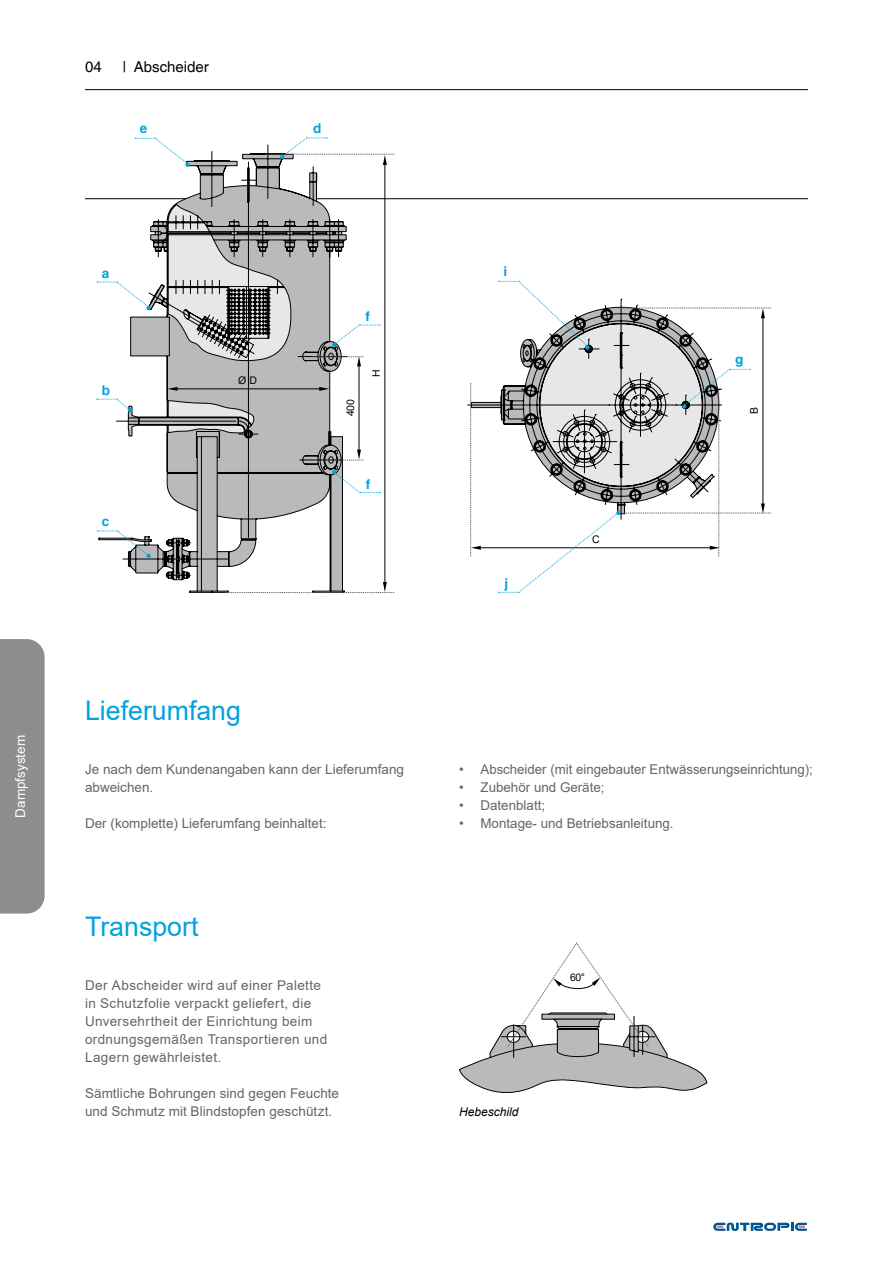
<style>
.page{position:relative;width:893px;height:1263px;background:#fff}
.page>*{position:absolute;margin:0;border:0;box-sizing:border-box;transform-origin:0 0}
.t1{font:27px "Arial";color:#00a2df}
.t2{font:15px "AG Helvetica";color:#000}
.t3{font:13.5px/18px "Arial";letter-spacing:.005em;color:#646567}
.t4{font:13.5px/18px "Arial";letter-spacing:.025em;color:#646567}
.t5{font:13.5px "Arial";color:#fff}
.t6{font:700 13.5px "AG Helvetica";color:#00a2df}
.t7{font:italic 12px "Arial";color:#000}
.t8{font:10.5px "Arial";color:#000}
</style>
<div class="page">
<div style="left:0;top:639px;width:45px;height:274px;background:#8c8d8f"></div>
<hr style="left:85px;top:89px;width:723px;height:1px;background:#000">
<svg style="left:713px;top:1222px;width:94px;height:9px"></svg>
<hr style="left:85px;top:198px;width:723px;height:1px;background:#000">
<svg style="left:459px;top:942px;width:248px;height:151px"></svg>
<svg style="left:98px;top:151px;width:302px;height:442px"></svg>
<svg style="left:467px;top:298px;width:255px;height:111px"></svg>
<hr style="left:478px;top:547px;width:235px;height:1px;background:#000">
<svg style="left:470px;top:383px;width:11px;height:174px"></svg>
<hr style="left:763px;top:315px;width:1px;height:190px;background:#000">
<svg style="left:618px;top:308px;width:153px;height:10px"></svg>
<hr style="left:384px;top:162px;width:1px;height:422px;background:#000">
<svg style="left:225px;top:582px;width:169px;height:11px"></svg>
<hr style="left:359px;top:366px;width:1px;height:85px;background:#000">
<svg style="left:313px;top:356px;width:50px;height:10px"></svg>
<svg style="left:313px;top:450px;width:50px;height:11px"></svg>
<hr style="left:174px;top:388px;width:147px;height:1px;background:#000">
<svg style="left:319px;top:387px;width:10px;height:4px"></svg>
<svg style="left:167px;top:387px;width:11px;height:4px"></svg>
<svg style="left:97px;top:204px;width:194px;height:157px"></svg>
<svg style="left:97px;top:399px;width:157px;height:37px"></svg>
<svg style="left:97px;top:530px;width:54px;height:28px"></svg>
<svg style="left:135px;top:138px;width:54px;height:29px"></svg>
<svg style="left:265px;top:137px;width:130px;height:28px"></svg>
<svg style="left:332px;top:324px;width:48px;height:23px"></svg>
<svg style="left:332px;top:470px;width:49px;height:23px"></svg>
<svg style="left:499px;top:281px;width:90px;height:68px"></svg>
<svg style="left:499px;top:369px;width:272px;height:224px"></svg>
<p class="t5" style="left:11px;top:818px;width:84px;rotate:-90deg">Dampfsystem</p>
<p class="t2" style="left:85px;top:58px;width:18px">04</p>
<p class="t2" style="left:123px;top:58px;width:88px">| Abscheider</p>
<p class="t6" style="left:140px;top:121px;width:9px">e</p>
<p class="t6" style="left:313px;top:121px;width:10px">d</p>
<p class="t6" style="left:102px;top:265px;width:9px">а</p>
<p class="t6" style="left:102px;top:383px;width:10px">b</p>
<p class="t6" style="left:102px;top:514px;width:9px">c</p>
<p class="t8" style="left:238px;top:373px;width:20px">Ø D</p>
<p class="t6" style="left:366px;top:309px;width:6px">f</p>
<p class="t8" style="left:343px;top:416px;width:19px;rotate:-90deg">400</p>
<p class="t8" style="left:369px;top:377px;width:9px;rotate:-90deg">Н</p>
<p class="t6" style="left:366px;top:476px;width:6px">f</p>
<h1 class="t1" style="left:85px;top:692px;width:157px">Lieferumfang</h1>
<p class="t3" style="left:85px;top:760px;width:320px">Je nach dem Kundenangaben kann der Lieferumfang abweichen.</p>
<p class="t3" style="left:85px;top:814px;width:243px">Der (komplette) Lieferumfang beinhaltet:</p>
<h1 class="t1" style="left:85px;top:908px;width:115px">Transport</h1>
<p class="t4" style="left:85px;top:976px;width:244px">Der Abscheider wird auf einer Palette in Schutzfolie verpackt geliefert, die Unversehrtheit der Einrichtung beim ordnungsgemäßen Transportieren und Lagern gewährleistet.</p>
<p class="t3" style="left:85px;top:1084px;width:256px">Sämtliche Bohrungen sind gegen Feuchte und Schmutz mit Blindstopfen geschützt.</p>
<p class="t6" style="left:504px;top:264px;width:5px">i</p>
<p class="t6" style="left:505px;top:576px;width:5px">j</p>
<p class="t8" style="left:592px;top:532px;width:9px">С</p>
<p class="t6" style="left:735px;top:352px;width:10px">g</p>
<p class="t8" style="left:747px;top:414px;width:9px;rotate:-90deg">В</p>
<p class="t3" style="left:459px;top:760px;width:355px">• Abscheider (mit eingebauter Entwässerungseinrichtung);</p>
<p class="t3" style="left:459px;top:778px;width:147px">• Zubehör und Geräte;</p>
<p class="t3" style="left:459px;top:796px;width:87px">• Datenblatt;</p>
<p class="t3" style="left:459px;top:814px;width:216px">• Montage- und Betriebsanleitung.</p>
<p class="t7" style="left:459px;top:1104px;width:61px">Hebeschild</p>
<p class="t8" style="left:570px;top:970px;width:16px">60°</p>
</div>
